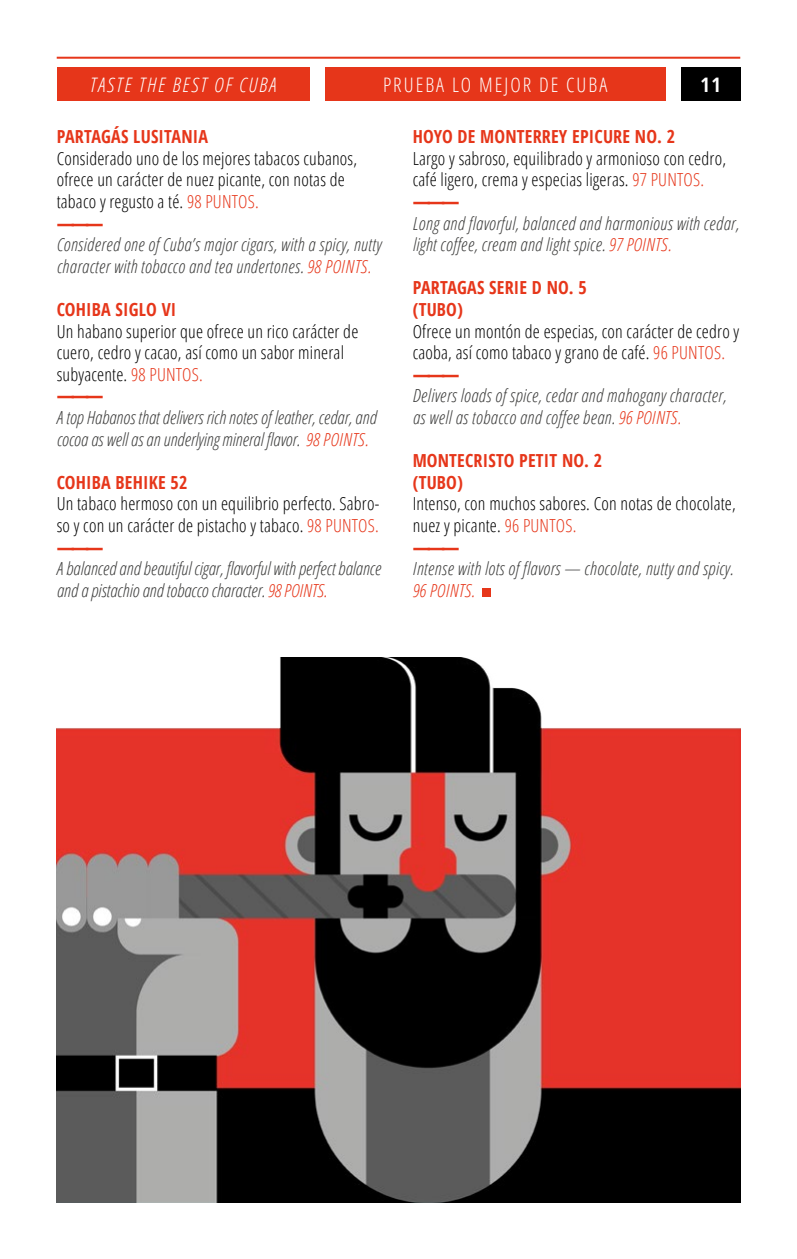
<style>
.page{position:relative;width:797px;height:1259px;background:#fff}
.page>*{position:absolute;margin:0;border:0;box-sizing:border-box;transform-origin:0 0}
.t1{font:300 condensed 20px "Open Sans";letter-spacing:.1em;color:#fff}
.t2{font:italic 300 condensed 20px "Open Sans";letter-spacing:.1em;color:#fff}
.t3{font:700 condensed 20px "Open Sans";color:#fff}
.CUERPO_DE_TEXTO_ESPA{font:300 condensed 18px/21.6px "Open Sans";letter-spacing:.01em;color:#000}
.CUERPO_DE_TEXTO_INGL{font:italic 300 condensed 18px/21.6px "Open Sans";letter-spacing:.02em;color:#3c3c3b}
.CUERPO_DE_TEXTO_INGL-2{font:italic 300 condensed 18px/21.6px "Open Sans";color:#3c3c3b}
.CUERPO_DE_TEXTO_INGL-3{font:700 condensed 18px "Open Sans";letter-spacing:.01em;color:#e6361a}
.GUIÓN_SEPARADOR{font:800 18px "Open Sans";color:#e6361a}
.s1{color:#e6361a}
</style>
<div class="page">
<div style="left:681px;top:67px;width:59px;height:34px;background:#000"></div>
<div style="left:57px;top:67px;width:252px;height:34px;background:#e6361a"></div>
<div style="left:325px;top:67px;width:340px;height:34px;background:#e6361a"></div>
<hr style="left:57px;top:57px;width:683px;height:2px;background:#e6361a">
<div style="left:482px;top:589px;width:8px;height:8px;background:#e6361a"></div>
<img style="left:57px;top:657px;width:683px;height:545px">
<p class="t2" style="left:90px;top:71px;width:188px">TASTE THE BEST OF CUBA</p>
<p class="t1" style="left:383px;top:71px;width:226px">PRUEBA LO MEJOR DE CUBA</p>
<p class="t3" style="left:700px;top:70px;width:22px">11</p>
<p class="CUERPO_DE_TEXTO_INGL-3" style="left:57px;top:124px;width:153px">PARTAGÁS LUSITANIA</p>
<p class="CUERPO_DE_TEXTO_ESPA" style="left:57px;top:147px;width:302px">Considerado uno de los mejores tabacos cubanos, ofrece un carácter de nuez picante, con notas de tabaco y regusto a té. <span class="s1">98 PUNTOS.</span></p>
<p class="GUIÓN_SEPARADOR" style="left:57px;top:209px;width:48px">———</p>
<p class="CUERPO_DE_TEXTO_INGL" style="left:57px;top:233px;width:326px">Considered one of Cuba’s major cigars, with a spicy, nutty character with tobacco and tea undertones. <span class="s1">98 POINTS.</span></p>
<p class="CUERPO_DE_TEXTO_INGL-3" style="left:57px;top:297px;width:121px">COHIBA SIGLO VI</p>
<p class="CUERPO_DE_TEXTO_ESPA" style="left:57px;top:320px;width:303px">Un habano superior que ofrece un rico carácter de cuero, cedro y cacao, así como un sabor mineral subyacente. <span class="s1">98 PUNTOS.</span></p>
<p class="GUIÓN_SEPARADOR" style="left:57px;top:382px;width:48px">———</p>
<p class="CUERPO_DE_TEXTO_INGL-2" style="left:57px;top:406px;width:321px">A top Habanos that delivers rich notes of leather, cedar, and cocoa as well as an underlying mineral flavor. <span class="s1">98 POINTS.</span></p>
<p class="CUERPO_DE_TEXTO_INGL-3" style="left:57px;top:470px;width:132px">COHIBA BEHIKE 52</p>
<p class="CUERPO_DE_TEXTO_ESPA" style="left:57px;top:492px;width:324px">Un tabaco hermoso con un equilibrio perfecto. Sabro&shy;so y con un carácter de pistacho y tabaco. <span class="s1">98 PUNTOS.</span></p>
<p class="GUIÓN_SEPARADOR" style="left:57px;top:533px;width:48px">———</p>
<p class="CUERPO_DE_TEXTO_INGL-2" style="left:57px;top:557px;width:326px">A balanced and beautiful cigar, flavorful with perfect balance and a pistachio and tobacco character. <span class="s1">98 POINTS.</span></p>
<p class="CUERPO_DE_TEXTO_INGL-3" style="left:412px;top:124px;width:264px">HOYO DE MONTERREY EPICURE NO. 2</p>
<p class="CUERPO_DE_TEXTO_ESPA" style="left:412px;top:147px;width:315px">Largo y sabroso, equilibrado y armonioso con cedro, café ligero, crema y especias ligeras. <span class="s1">97 PUNTOS.</span></p>
<p class="GUIÓN_SEPARADOR" style="left:412px;top:188px;width:48px">———</p>
<p class="CUERPO_DE_TEXTO_INGL" style="left:412px;top:212px;width:328px">Long and flavorful, balanced and harmonious with cedar, light coffee, cream and light spice. <span class="s1">97 POINTS.</span></p>
<p class="CUERPO_DE_TEXTO_INGL-3" style="left:412px;top:275px;width:176px">PARTAGAS SERIE D NO. 5</p>
<p class="CUERPO_DE_TEXTO_INGL-3" style="left:412px;top:297px;width:52px">(TUBO)</p>
<p class="CUERPO_DE_TEXTO_ESPA" style="left:412px;top:320px;width:328px">Ofrece un montón de especias, con carácter de cedro y caoba, así como tabaco y grano de café. <span class="s1">96 PUNTOS.</span></p>
<p class="GUIÓN_SEPARADOR" style="left:412px;top:360px;width:48px">———</p>
<p class="CUERPO_DE_TEXTO_INGL" style="left:412px;top:384px;width:315px">Delivers loads of spice, cedar and mahogany character, as well as tobacco and coffee bean. <span class="s1">96 POINTS.</span></p>
<p class="CUERPO_DE_TEXTO_INGL-3" style="left:412px;top:448px;width:191px">MONTECRISTO PETIT NO. 2</p>
<p class="CUERPO_DE_TEXTO_INGL-3" style="left:412px;top:470px;width:52px">(TUBO)</p>
<p class="CUERPO_DE_TEXTO_ESPA" style="left:412px;top:492px;width:325px">Intenso, con muchos sabores. Con notas de chocolate, nuez y picante. <span class="s1">96 PUNTOS.</span></p>
<p class="GUIÓN_SEPARADOR" style="left:412px;top:533px;width:48px">———</p>
<p class="CUERPO_DE_TEXTO_INGL" style="left:412px;top:557px;width:322px">Intense with lots of flavors — chocolate, nutty and spicy.<br><span class="s1">96 POINTS.</span></p>
</div>
